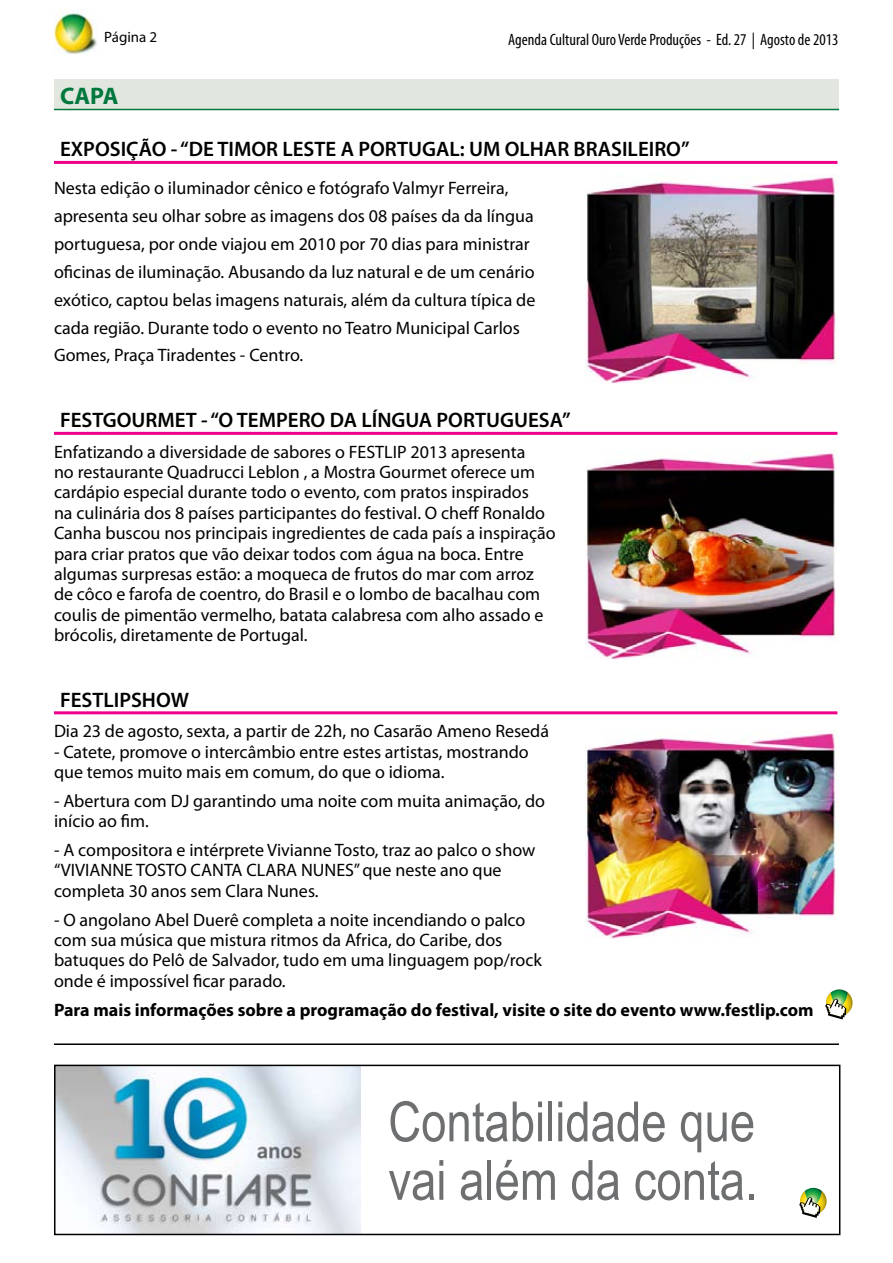
<style>
.page{position:relative;width:893px;height:1263px;background:#fff}
.page>*{position:absolute;margin:0;border:0;box-sizing:border-box;transform-origin:0 0}
.t1{font:55.5px/58.5px "Arial Narrow";color:#6d6f71}
.t2{font:700 24px "Myriad Pro";color:#00783d}
.t3{font:600 21px "Myriad Pro";color:#000}
.t4{font:18px/20.4px "Myriad Pro";color:#000}
.t5{font:700 18px "Myriad Pro";color:#000}
.t6{font:condensed 16.5px "Myriad Pro";color:#000}
.t7{font:15px "Myriad Pro";color:#000}
</style>
<div class="page">
<img style="left:54px;top:12px;width:43px;height:42px">
<div style="left:54px;top:80px;width:785px;height:30px;background:#e1e7de"></div>
<hr style="left:54px;top:109px;width:785px;height:1px;background:#00783d">
<hr style="left:54px;top:161px;width:783px;height:3px;background:#ec008c">
<hr style="left:54px;top:432px;width:783px;height:3px;background:#ec008c">
<hr style="left:54px;top:711px;width:783px;height:3px;background:#ec008c">
<img style="left:57px;top:1068px;width:303px;height:164px">
<div style="left:54px;top:1065px;width:786px;height:170px;border:2px solid #000"></div>
<svg style="left:799px;top:1188px;width:28px;height:30px"></svg>
<img style="left:586px;top:174px;width:253px;height:209px">
<img style="left:586px;top:451px;width:253px;height:208px">
<img style="left:586px;top:730px;width:253px;height:209px">
<svg style="left:825px;top:989px;width:28px;height:30px"></svg>
<hr style="left:54px;top:1043px;width:785px;height:2px;background:#000">
<p class="t7" style="left:104px;top:28px;width:55px">Página 2</p>
<p class="t6" style="left:508px;top:29px;width:332px">Agenda Cultural Ouro Verde Produções - Ed. 27 | Agosto de 2013</p>
<h2 class="t2" style="left:60px;top:80px;width:60px">CAPA</h2>
<p class="t3" style="left:60px;top:136px;width:631px">EXPOSIÇÃO - “DE TIMOR LESTE A PORTUGAL: UM OLHAR BRASILEIRO”</p>
<p class="t4" style="left:54px;top:174px;width:483px;line-height:27.9px">Nesta edição o iluminador cênico e fotógrafo Valmyr Ferreira, apresenta seu olhar sobre as imagens dos 08 países da da língua portuguesa, por onde viajou em 2010 por 70 dias para ministrar oficinas de iluminação. Abusando da luz natural e de um cenário exótico, captou belas imagens naturais, além da cultura típica de cada região. Durante todo o evento no Teatro Municipal Carlos Gomes, Praça Tiradentes - Centro.</p>
<p class="t3" style="left:60px;top:407px;width:512px">FESTGOURMET - “O TEMPERO DA LÍNGUA PORTUGUESA”</p>
<p class="t4" style="left:54px;top:441px;width:503px">Enfatizando a diversidade de sabores o FESTLIP 2013 apresenta<br>no restaurante Quadrucci Leblon , a Mostra Gourmet oferece um cardápio especial durante todo o evento, com pratos inspirados<br>na culinária dos 8 países participantes do festival. O cheff Ronaldo Canha buscou nos principais ingredientes de cada país a inspiração para criar pratos que vão deixar todos com água na boca. Entre algumas surpresas estão: a moqueca de frutos do mar com arroz de côco e farofa de coentro, do Brasil e o lombo de bacalhau com coulis de pimentão vermelho, batata calabresa com alho assado e brócolis, diretamente de Portugal.</p>
<p class="t3" style="left:60px;top:686px;width:131px">FESTLIPSHOW</p>
<p class="t4" style="left:54px;top:721px;width:497px">Dia 23 de agosto, sexta, a partir de 22h, no Casarão Ameno Resedá</p>
<p class="t4" style="left:54px;top:741px;width:476px">- Catete, promove o intercâmbio entre estes artistas, mostrando que temos muito mais em comum, do que o idioma.</p>
<p class="t4" style="left:54px;top:790px;width:493px">- Abertura com DJ garantindo uma noite com muita animação, do início ao fim.</p>
<p class="t4" style="left:54px;top:839px;width:483px">- A compositora e intérprete Vivianne Tosto, traz ao palco o show “VIVIANNE TOSTO CANTA CLARA NUNES” que neste ano que completa 30 anos sem Clara Nunes.</p>
<p class="t4" style="left:54px;top:909px;width:489px">- O angolano Abel Duerê completa a noite incendiando o palco com sua música que mistura ritmos da Africa, do Caribe, dos batuques do Pelô de Salvador, tudo em uma linguagem pop/rock onde é impossível ficar parado.</p>
<p class="t5" style="left:54px;top:998px;width:761px">Para mais informações sobre a programação do festival, visite o site do evento www.festlip.com</p>
<h1 class="t1" style="left:388px;top:1090px;width:371px">Contabilidade que vai além da conta.</h1>
</div>
